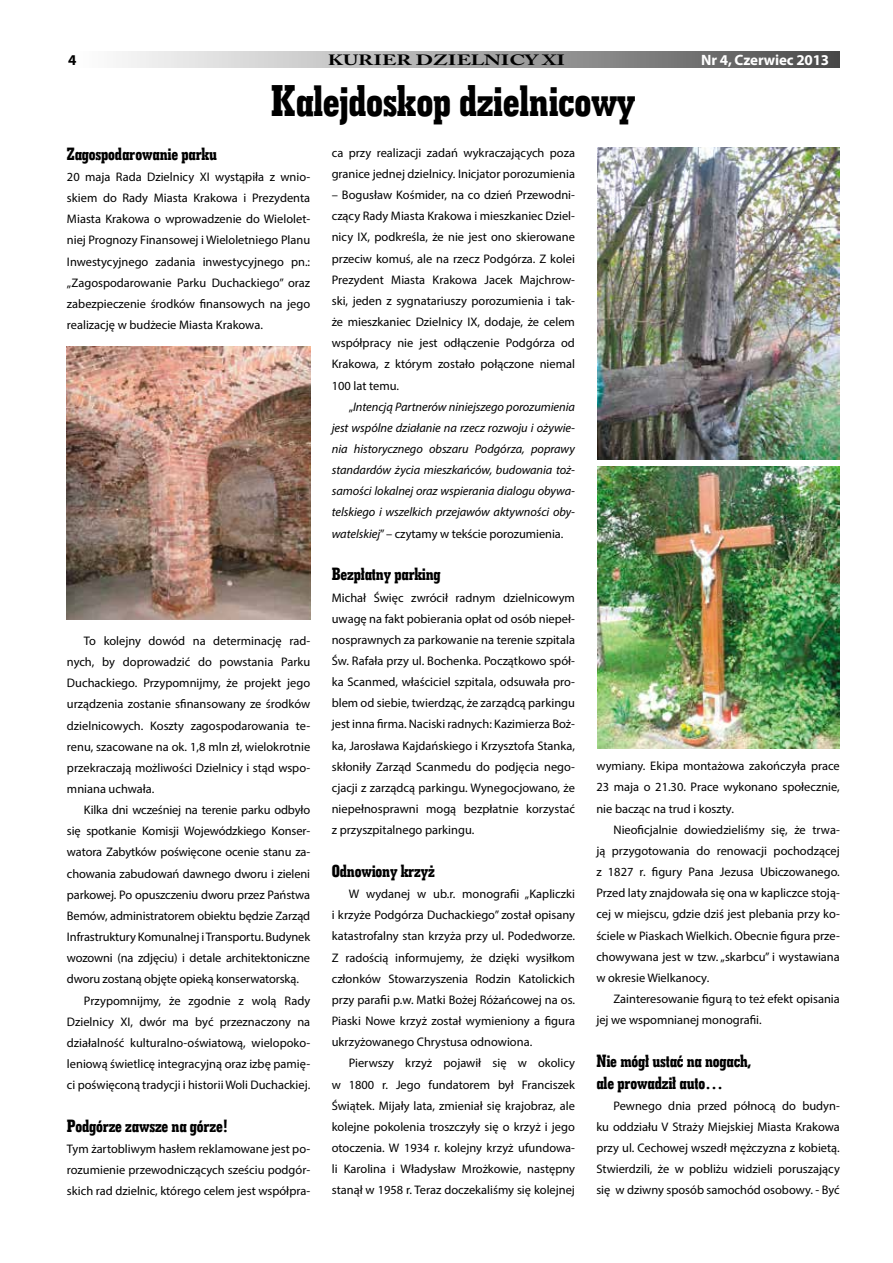
<style>
.page{position:relative;width:893px;height:1263px;background:#fff}
.page>*{position:absolute;margin:0;border:0;box-sizing:border-box;transform-origin:0 0}
.t1{font:45px "Geo Slab 703 X Bd Cn EU";letter-spacing:-.01em;color:#000}
.t2{font:18px/21.6px "Geo Slab 703 X Bd Cn EU";letter-spacing:-.01em;color:#000}
.t3{font:700 15px "Myriad Pro";letter-spacing:-.01em;color:#fff}
.t4{font:700 15px "Myriad Pro";color:#000}
.t5{font:700 14.85px "Adobe Caslon Pro";color:#000;scale:1.4 1}
.t6{font:12.45px/21.1px "Myriad Pro";color:#000;text-align:justify}
.t7{font:italic 12.45px/21.1px "Myriad Pro";letter-spacing:-.005em;color:#000;text-align:justify}
.s1{font-style:normal}
</style>
<div class="page">
<div style="left:67px;top:51px;width:773px;height:16px;background:linear-gradient(to right,#fff,#4f4f4f)"></div>
<img style="left:67px;top:346px;width:243px;height:273px">
<img style="left:597px;top:148px;width:242px;height:311px">
<img style="left:597px;top:466px;width:243px;height:282px">
<p class="t4" style="left:68px;top:50px;width:10px">4</p>
<p class="t5" style="left:328px;top:51px;width:171px">KURIER DZIELNICY XI</p>
<p class="t3" style="left:701px;top:50px;width:130px">Nr 4, Czerwiec 2013</p>
<h1 class="t1" style="left:271px;top:72px;width:366px">Kalejdoskop dzielnicowy</h1>
<h2 class="t2" style="left:67px;top:142px;width:151px">Zagospodarowanie parku</h2>
<p class="t6" style="left:67px;top:166px;width:245px">20 maja Rada Dzielnicy XI wystąpiła z wnio&shy;skiem do Rady Miasta Krakowa i Prezydenta Miasta Krakowa o wprowadzenie do Wielolet&shy;niej Prognozy Finansowej i Wieloletniego Planu Inwestycyjnego zadania inwestycyjnego pn.: „Zagospodarowanie Parku Duchackiego” oraz zabezpieczenie środków finansowych na jego realizację w budżecie Miasta Krakowa.</p>
<p class="t6" style="left:332px;top:142px;width:245px">ca przy realizacji zadań wykraczających poza granice jednej dzielnicy. Inicjator porozumienia</p>
<p class="t6" style="left:332px;top:184px;width:245px">– Bogusław Kośmider, na co dzień Przewodni&shy;czący Rady Miasta Krakowa i mieszkaniec Dziel&shy;nicy IX, podkreśla, że nie jest ono skierowane przeciw komuś, ale na rzecz Podgórza. Z kolei Prezydent Miasta Krakowa Jacek Majchrow&shy;ski, jeden z sygnatariuszy porozumienia i tak&shy;że mieszkaniec Dzielnicy IX, dodaje, że celem współpracy nie jest odłączenie Podgórza od Krakowa, z którym zostało połączone niemal 100 lat temu.</p>
<p class="t7" style="left:332px;top:396px;width:245px;text-indent:17px"><span class="s1">„</span>Intencją Partnerów niniejszego porozumienia jest wspólne działanie na rzecz rozwoju i ożywie&shy;nia historycznego obszaru Podgórza, poprawy standardów życia mieszkańców, budowania toż&shy;samości lokalnej oraz wspierania dialogu obywa&shy;telskiego i wszelkich przejawów aktywności oby&shy;watelskiej<span class="s1">” – czytamy w tekście porozumienia.</span></p>
<h2 class="t2" style="left:332px;top:563px;width:111px">Bezpłatny parking</h2>
<p class="t6" style="left:332px;top:587px;width:245px">Michał Święc zwrócił radnym dzielnicowym uwagę na fakt pobierania opłat od osób niepeł&shy;nosprawnych za parkowanie na terenie szpitala Św. Rafała przy ul. Bochenka. Początkowo spół&shy;ka Scanmed, właściciel szpitala, odsuwała pro&shy;blem od siebie, twierdząc, że zarządcą parkingu jest inna firma. Naciski radnych: Kazimierza Boż&shy;ka, Jarosława Kajdańskiego i Krzysztofa Stanka, skłoniły Zarząd Scanmedu do podjęcia nego&shy;cjacji z zarządcą parkingu. Wynegocjowano, że niepełnosprawni mogą bezpłatnie korzystać z przyszpitalnego parkingu.</p>
<h2 class="t2" style="left:332px;top:859px;width:105px">Odnowiony krzyż</h2>
<p class="t6" style="left:332px;top:883px;width:245px;text-indent:17px">W wydanej w ub.r. monografii „Kapliczki i krzyże Podgórza Duchackiego” został opisany katastrofalny stan krzyża przy ul. Podedworze.<br>Z radością informujemy, że dzięki wysiłkom członków Stowarzyszenia Rodzin Katolickich przy parafii p.w. Matki Bożej Różańcowej na os.<br>Piaski Nowe krzyż został wymieniony a figura ukrzyżowanego Chrystusa odnowiona.</p>
<p class="t6" style="left:332px;top:1052px;width:245px;text-indent:17px">Pierwszy krzyż pojawił się w okolicy w 1800 r. Jego fundatorem był Franciszek Świątek. Mijały lata, zmieniał się krajobraz, ale kolejne pokolenia troszczyły się o krzyż i jego otoczenia. W 1934 r. kolejny krzyż ufundowa&shy;li Karolina i Władysław Mrożkowie, następny stanął w 1958 r. Teraz doczekaliśmy się kolejnej</p>
<p class="t6" style="left:67px;top:630px;width:245px;text-indent:17px">To kolejny dowód na determinację rad&shy;nych, by doprowadzić do powstania Parku Duchackiego. Przypomnijmy, że projekt jego urządzenia zostanie sfinansowany ze środków dzielnicowych. Koszty zagospodarowania te&shy;renu, szacowane na ok. 1,8 mln zł, wielokrotnie przekraczają możliwości Dzielnicy i stąd wspo&shy;mniana uchwała.</p>
<p class="t6" style="left:84px;top:799px;width:228px">Kilka dni wcześniej na terenie parku odbyło</p>
<p class="t6" style="left:67px;top:820px;width:245px">się spotkanie Komisji Wojewódzkiego Konser-</p>
<p class="t6" style="left:67px;top:841px;width:245px">watora Zabytków poświęcone ocenie stanu za-</p>
<p class="t6" style="left:67px;top:863px;width:245px">chowania zabudowań dawnego dworu i zieleni</p>
<p class="t6" style="left:67px;top:884px;width:245px">parkowej. Po opuszczeniu dworu przez Państwa</p>
<p class="t6" style="left:67px;top:905px;width:245px">Bemów, administratorem obiektu będzie Zarząd</p>
<p class="t6" style="left:67px;top:926px;width:245px">Infrastruktury Komunalnej i Transportu. Budynek</p>
<p class="t6" style="left:67px;top:947px;width:245px">wozowni (na zdjęciu) i detale architektoniczne</p>
<p class="t6" style="left:67px;top:968px;width:233px">dworu zostaną objęte opieką konserwatorską.</p>
<p class="t6" style="left:84px;top:989px;width:228px">Przypomnijmy, że zgodnie z wolą Rady</p>
<p class="t6" style="left:67px;top:1011px;width:245px">Dzielnicy XI, dwór ma być przeznaczony na</p>
<p class="t6" style="left:67px;top:1032px;width:245px">działalność kulturalno-oświatową, wielopoko-</p>
<p class="t6" style="left:67px;top:1053px;width:245px">leniową świetlicę integracyjną oraz izbę pamię-</p>
<p class="t6" style="left:67px;top:1074px;width:245px">ci poświęconą tradycji i historii Woli Duchackiej.</p>
<h2 class="t2" style="left:67px;top:1114px;width:163px">Podgórze zawsze na górze!</h2>
<p class="t6" style="left:67px;top:1138px;width:245px">Tym żartobliwym hasłem reklamowane jest po&shy;rozumienie przewodniczących sześciu podgór&shy;skich rad dzielnic, którego celem jest współpra-</p>
<p class="t6" style="left:596px;top:755px;width:245px">wymiany. Ekipa montażowa zakończyła prace 23 maja o 21.30. Prace wykonano społecznie, nie bacząc na trud i koszty.</p>
<p class="t6" style="left:596px;top:819px;width:245px;text-indent:17px">Nieoficjalnie dowiedzieliśmy się, że trwa&shy;ją przygotowania do renowacji pochodzącej z 1827 r. figury Pana Jezusa Ubiczowanego.<br>Przed laty znajdowała się ona w kapliczce stoją&shy;cej w miejscu, gdzie dziś jest plebania przy ko&shy;ściele w Piaskach Wielkich. Obecnie figura prze&shy;chowywana jest w tzw. „skarbcu” i wystawiana w okresie Wielkanocy.</p>
<p class="t6" style="left:596px;top:988px;width:245px;text-indent:17px">Zainteresowanie figurą to też efekt opisania jej we wspomnianej monografii.</p>
<h2 class="t2" style="left:596px;top:1049px;width:156px">Nie mógł ustać na nogach, ale prowadził auto…</h2>
<p class="t6" style="left:596px;top:1095px;width:245px;text-indent:17px">Pewnego dnia przed północą do budyn&shy;ku oddziału V Straży Miejskiej Miasta Krakowa przy ul. Cechowej wszedł mężczyzna z kobietą.<br>Stwierdzili, że w pobliżu widzieli poruszający się w dziwny sposób samochód osobowy. - Być</p>
</div>
